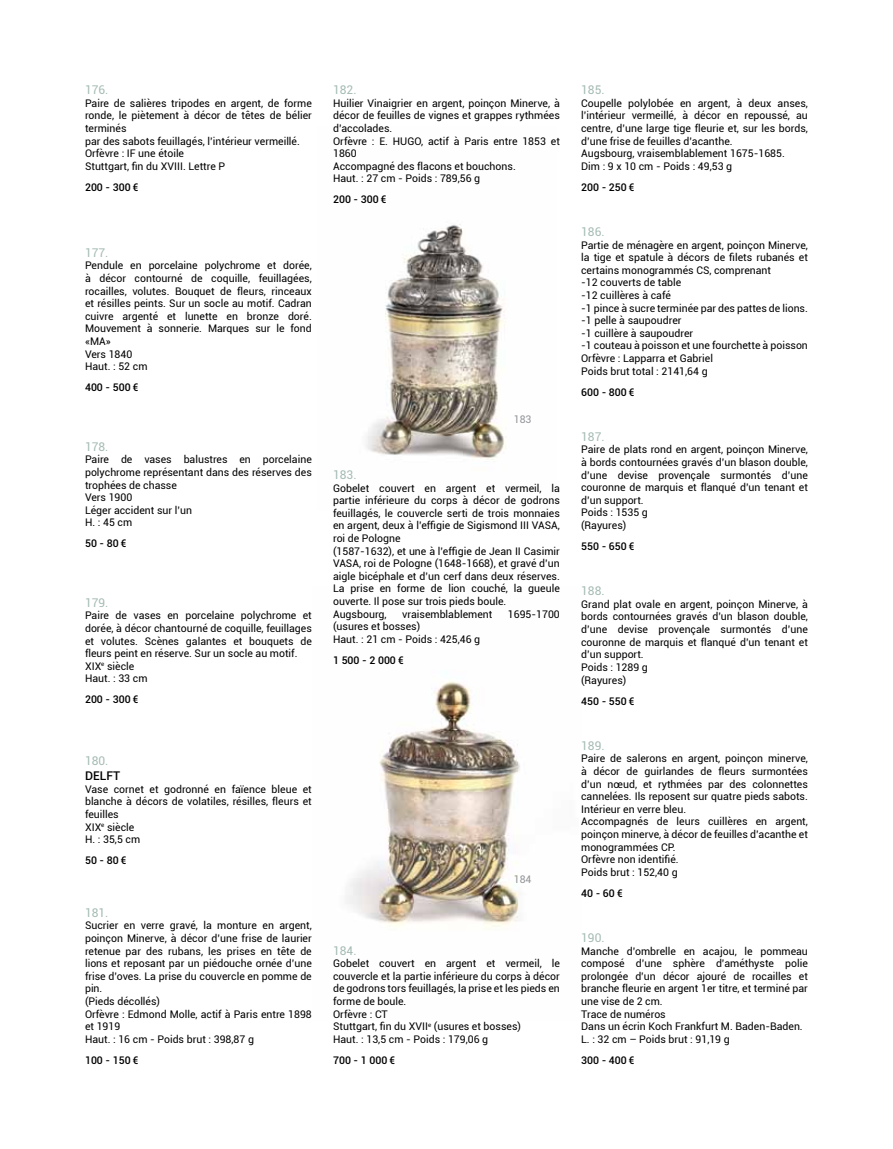
<style>
.page{position:relative;width:893px;height:1149px;background:#fff}
.page>*{position:absolute;margin:0;border:0;box-sizing:border-box;transform-origin:0 0}
.t1{font:12px "Roboto";color:#a5bbb4}
.t2{font:500 12px "Roboto";color:#000}
.t3{font:10.5px/12.6px "Roboto";color:#000}
.t4{font:500 10.5px "Roboto";color:#000}
.t5{font:10.5px "Roboto";color:#939598}
</style>
<div class="page">
<img style="left:366px;top:224px;width:140px;height:236px">
<img style="left:346px;top:681px;width:174px;height:249px">
<p class="t1" style="left:85px;top:81px;width:25px">176.</p>
<p class="t3" style="left:85px;top:96px;width:228px">Paire de salières tripodes en argent, de forme ronde, le piètement à décor de têtes de bélier terminés<br>par des sabots feuillagés, l’intérieur vermeillé.<br>Orfèvre : IF une étoile<br>Stuttgart, fin du XVIII. Lettre P</p>
<p class="t4" style="left:85px;top:180px;width:55px">200 - 300 €</p>
<p class="t1" style="left:85px;top:244px;width:25px">177.</p>
<p class="t3" style="left:85px;top:259px;width:228px">Pendule en porcelaine polychrome et dorée, à décor contourné de coquille, feuillagées, rocailles, volutes. Bouquet de fleurs, rinceaux et résilles peints. Sur un socle au motif. Cadran cuivre argenté et lunette en bronze doré.<br>Mouvement à sonnerie. Marques sur le fond «MA»<br>Vers 1840<br>Haut. : 52 cm</p>
<p class="t4" style="left:85px;top:380px;width:55px">400 - 500 €</p>
<p class="t1" style="left:85px;top:438px;width:25px">178.</p>
<p class="t3" style="left:85px;top:452px;width:228px">Paire de vases balustres en porcelaine polychrome représentant dans des réserves des trophées de chasse<br>Vers 1900<br>Léger accident sur l’un<br>H. : 45 cm</p>
<p class="t4" style="left:85px;top:536px;width:43px">50 - 80 €</p>
<p class="t1" style="left:85px;top:594px;width:25px">179.</p>
<p class="t3" style="left:85px;top:608px;width:228px">Paire de vases en porcelaine polychrome et dorée, à décor chantourné de coquille, feuillages et volutes. Scènes galantes et bouquets de fleurs peint en réserve. Sur un socle au motif.<br>XIX<sup>e</sup> siècle<br>Haut. : 33 cm</p>
<p class="t4" style="left:85px;top:692px;width:55px">200 - 300 €</p>
<p class="t1" style="left:85px;top:752px;width:25px">180.</p>
<p class="t2" style="left:85px;top:767px;width:23px">DELFT</p>
<p class="t3" style="left:85px;top:782px;width:228px">Vase cornet et godronné en faïence bleue et blanche à décors de volatiles, résilles, fleurs et feuilles<br>XIX<sup>e</sup> siècle<br>H. : 35,5 cm</p>
<p class="t4" style="left:85px;top:852px;width:43px">50 - 80 €</p>
<p class="t1" style="left:85px;top:903px;width:25px">181.</p>
<p class="t3" style="left:85px;top:918px;width:228px">Sucrier en verre gravé, la monture en argent, poinçon Minerve, à décor d’une frise de laurier retenue par des rubans, les prises en tête de lions et reposant par un piédouche ornée d’une frise d’oves. La prise du couvercle en pomme de pin.<br>(Pieds décollés)<br>Orfèvre : Edmond Molle, actif à Paris entre 1898 et 1919<br>Haut. : 16 cm - Poids brut : 398,87 g</p>
<p class="t4" style="left:85px;top:1052px;width:55px">100 - 150 €</p>
<p class="t1" style="left:333px;top:81px;width:25px">182.</p>
<p class="t3" style="left:333px;top:96px;width:228px">Huilier Vinaigrier en argent, poinçon Minerve, à décor de feuilles de vignes et grappes rythmées d’accolades.<br>Orfèvre : E. HUGO, actif à Paris entre 1853 et<br>1860<br>Accompagné des flacons et bouchons.<br>Haut. : 27 cm - Poids : 789,56 g</p>
<p class="t4" style="left:333px;top:192px;width:55px">200 - 300 €</p>
<p class="t5" style="left:514px;top:412px;width:19px">183</p>
<p class="t1" style="left:333px;top:466px;width:25px">183.</p>
<p class="t3" style="left:333px;top:481px;width:228px">Gobelet couvert en argent et vermeil, la partie inférieure du corps à décor de godrons feuillagés, le couvercle serti de trois monnaies en argent, deux à l’effigie de Sigismond III VASA, roi de Pologne<br>(1587-1632), et une à l’effigie de Jean II Casimir VASA, roi de Pologne (1648-1668), et gravé d’un aigle bicéphale et d’un cerf dans deux réserves.<br>La prise en forme de lion couché, la gueule ouverte. Il pose sur trois pieds boule.<br>Augsbourg,</p>
<p class="t3" style="left:402px;top:607px;width:92px">vraisemblablement</p>
<p class="t3" style="left:508px;top:607px;width:54px">1695-1700</p>
<p class="t3" style="left:333px;top:619px;width:149px">(usures et bosses)<br>Haut. : 21 cm - Poids : 425,46 g</p>
<p class="t4" style="left:333px;top:652px;width:72px">1 500 - 2 000 €</p>
<p class="t5" style="left:514px;top:871px;width:19px">184</p>
<p class="t1" style="left:333px;top:941px;width:25px">184.</p>
<p class="t3" style="left:333px;top:956px;width:228px">Gobelet couvert en argent et vermeil, le couvercle et la partie inférieure du corps à décor de godrons tors feuillagés, la prise et les pieds en forme de boule.<br>Orfèvre : CT<br>Stuttgart, fin du XVII<sup>e</sup> (usures et bosses)<br>Haut. : 13,5 cm - Poids : 179,06 g</p>
<p class="t4" style="left:333px;top:1052px;width:64px">700 - 1 000 €</p>
<p class="t1" style="left:581px;top:81px;width:25px">185.</p>
<p class="t3" style="left:581px;top:96px;width:228px">Coupelle polylobée en argent, à deux anses, l’intérieur vermeillé, à décor en repoussé, au centre, d’une large tige fleurie et, sur les bords, d’une frise de feuilles d’acanthe.<br>Augsbourg, vraisemblablement 1675-1685.<br>Dim : 9 x 10 cm - Poids : 49,53 g</p>
<p class="t4" style="left:581px;top:180px;width:55px">200 - 250 €</p>
<p class="t1" style="left:581px;top:223px;width:25px">186.</p>
<p class="t3" style="left:581px;top:238px;width:228px">Partie de ménagère en argent, poinçon Minerve, la tige et spatule à décors de filets rubanés et certains monogrammés CS, comprenant<br>-12 couverts de table<br>-12 cuillères à café<br>-1 pince à sucre terminée par des pattes de lions. -1 pelle à saupoudrer<br>-1 cuillère à saupoudrer<br>-1 couteau à poisson et une fourchette à poisson Orfèvre : Lapparra et Gabriel<br>Poids brut total : 2141,64 g</p>
<p class="t4" style="left:581px;top:384px;width:55px">600 - 800 €</p>
<p class="t1" style="left:581px;top:428px;width:25px">187.</p>
<p class="t3" style="left:581px;top:443px;width:228px">Paire de plats rond en argent, poinçon Minerve, à bords contournées gravés d’un blason double, d’une devise provençale surmontés d’une couronne de marquis et flanqué d’un tenant et d’un support.<br>Poids : 1535 g<br>(Rayures)</p>
<p class="t4" style="left:581px;top:539px;width:55px">550 - 650 €</p>
<p class="t1" style="left:581px;top:582px;width:25px">188.</p>
<p class="t3" style="left:581px;top:597px;width:228px">Grand plat ovale en argent, poinçon Minerve, à bords contournées gravés d’un blason double, d’une devise provençale surmontés d’une couronne de marquis et flanqué d’un tenant et d’un support.<br>Poids : 1289 g<br>(Rayures)</p>
<p class="t4" style="left:581px;top:693px;width:55px">450 - 550 €</p>
<p class="t1" style="left:581px;top:736px;width:25px">189.</p>
<p class="t3" style="left:581px;top:751px;width:228px">Paire de salerons en argent, poinçon minerve, à décor de guirlandes de fleurs surmontées d’un nœud, et rythmées par des colonnettes cannelées. Ils reposent sur quatre pieds sabots.<br>Intérieur en verre bleu.<br>Accompagnés de leurs cuillères en argent, poinçon minerve, à décor de feuilles d’acanthe et monogrammées CP.<br>Orfèvre non identifié.<br>Poids brut : 152,40 g</p>
<p class="t4" style="left:581px;top:885px;width:43px">40 - 60 €</p>
<p class="t1" style="left:581px;top:929px;width:25px">190.</p>
<p class="t3" style="left:581px;top:943px;width:228px">Manche d’ombrelle en acajou, le pommeau composé d’une sphère d’améthyste polie prolongée d’un décor ajouré de rocailles et branche fleurie en argent 1er titre, et terminé par une vise de 2 cm.<br>Trace de numéros<br>Dans un écrin Koch Frankfurt M. Baden-Baden.<br>L. : 32 cm – Poids brut : 91,19 g</p>
<p class="t4" style="left:581px;top:1052px;width:55px">300 - 400 €</p>
</div>
